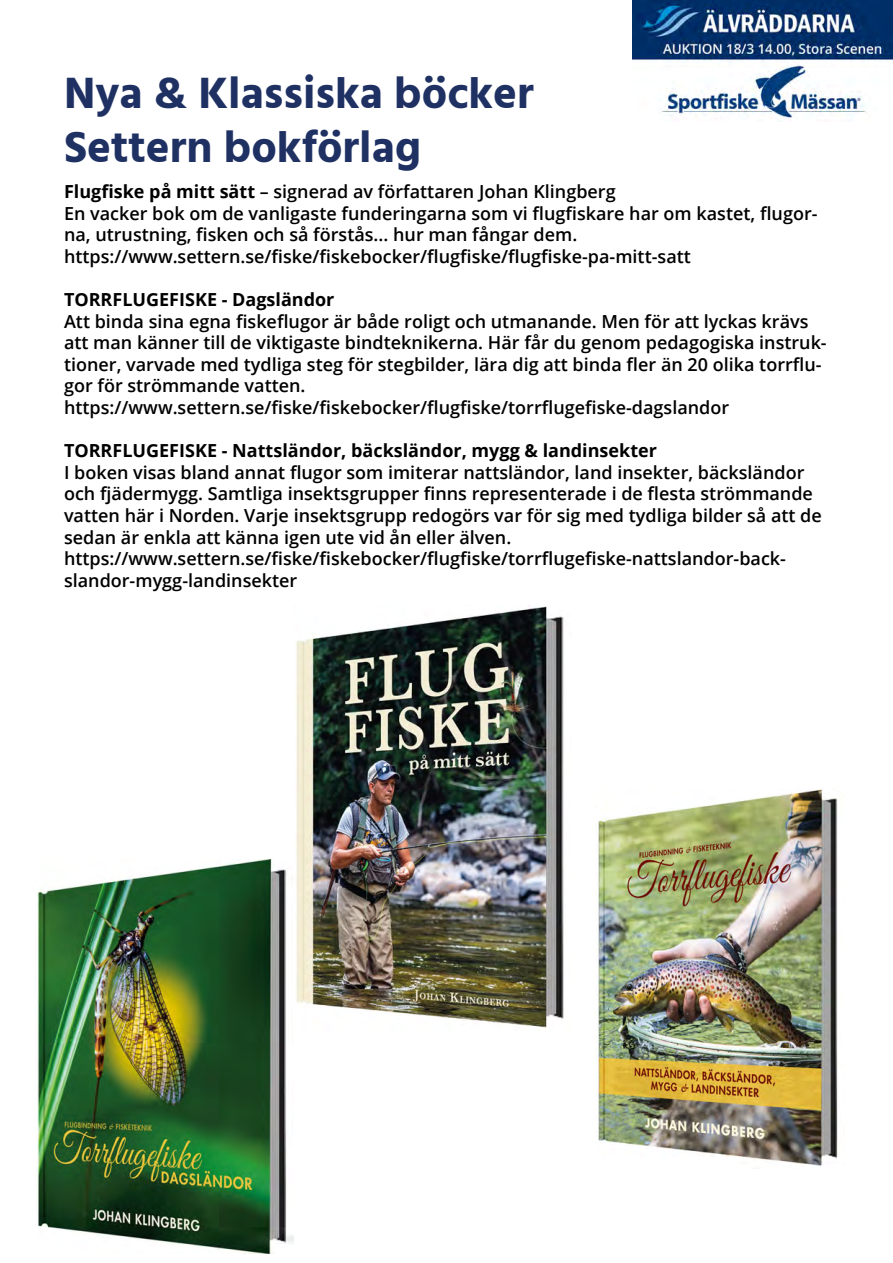
<style>
.page{position:relative;width:893px;height:1263px;background:#fff}
.page>*{position:absolute;margin:0;border:0;box-sizing:border-box;transform-origin:0 0}
.t1{font:700 45px/54px "Hind Madurai";color:#1f3163}
.t2{font:600 18px/21.6px "Open Sans";color:#000}
.t3{font:700 18px "Open Sans";color:#000}
.s1{font-weight:700}
</style>
<div class="page">
<img style="left:632px;top:0;width:261px;height:122px">
<img style="left:37px;top:859px;width:256px;height:394px">
<img style="left:595px;top:789px;width:243px;height:377px">
<img style="left:296px;top:606px;width:268px;height:425px">
<p class="t1" style="left:64px;top:67px;width:471px">Nya &amp; Klassiska böcker<br>Settern bokförlag</p>
<p class="t2" style="left:64px;top:180px;width:553px"><span class="s1">Flugfiske på mitt sätt</span> – signerad av författaren Johan Klingberg</p>
<p class="t2" style="left:64px;top:202px;width:755px">En vacker bok om de vanligaste funderingarna som vi flugfiskare har om kastet, flugor&shy;na, utrustning, fisken och så förstås... hur man fångar dem.</p>
<p class="t2" style="left:64px;top:245px;width:628px">https://www.settern.se/fiske/fiskebocker/flugfiske/flugfiske-pa-mitt-satt</p>
<p class="t3" style="left:64px;top:287px;width:272px">TORRFLUGEFISKE - Dagsländor</p>
<p class="t2" style="left:64px;top:310px;width:764px">Att binda sina egna fiskeflugor är både roligt och utmanande. Men för att lyckas krävs att man känner till de viktigaste bindteknikerna. Här får du genom pedagogiska instruk&shy;tioner, varvade med tydliga steg för stegbilder, lära dig att binda fler än 20 olika torrflu&shy;gor för strömmande vatten.</p>
<p class="t2" style="left:64px;top:396px;width:667px">https://www.settern.se/fiske/fiskebocker/flugfiske/torrflugefiske-dagslandor</p>
<p class="t3" style="left:64px;top:438px;width:594px">TORRFLUGEFISKE - Nattsländor, bäcksländor, mygg &amp; landinsekter</p>
<p class="t2" style="left:64px;top:461px;width:759px">I boken visas bland annat flugor som imiterar nattsländor, land insekter, bäcksländor och fjädermygg. Samtliga insektsgrupper finns representerade i de flesta strömmande vatten här i Norden. Varje insektsgrupp redogörs var för sig med tydliga bilder så att de sedan är enkla att känna igen ute vid ån eller älven.</p>
<p class="t2" style="left:64px;top:547px;width:723px">https://www.settern.se/fiske/fiskebocker/flugfiske/torrflugefiske-nattslandor-back&shy;slandor-mygg-landinsekter</p>
</div>
